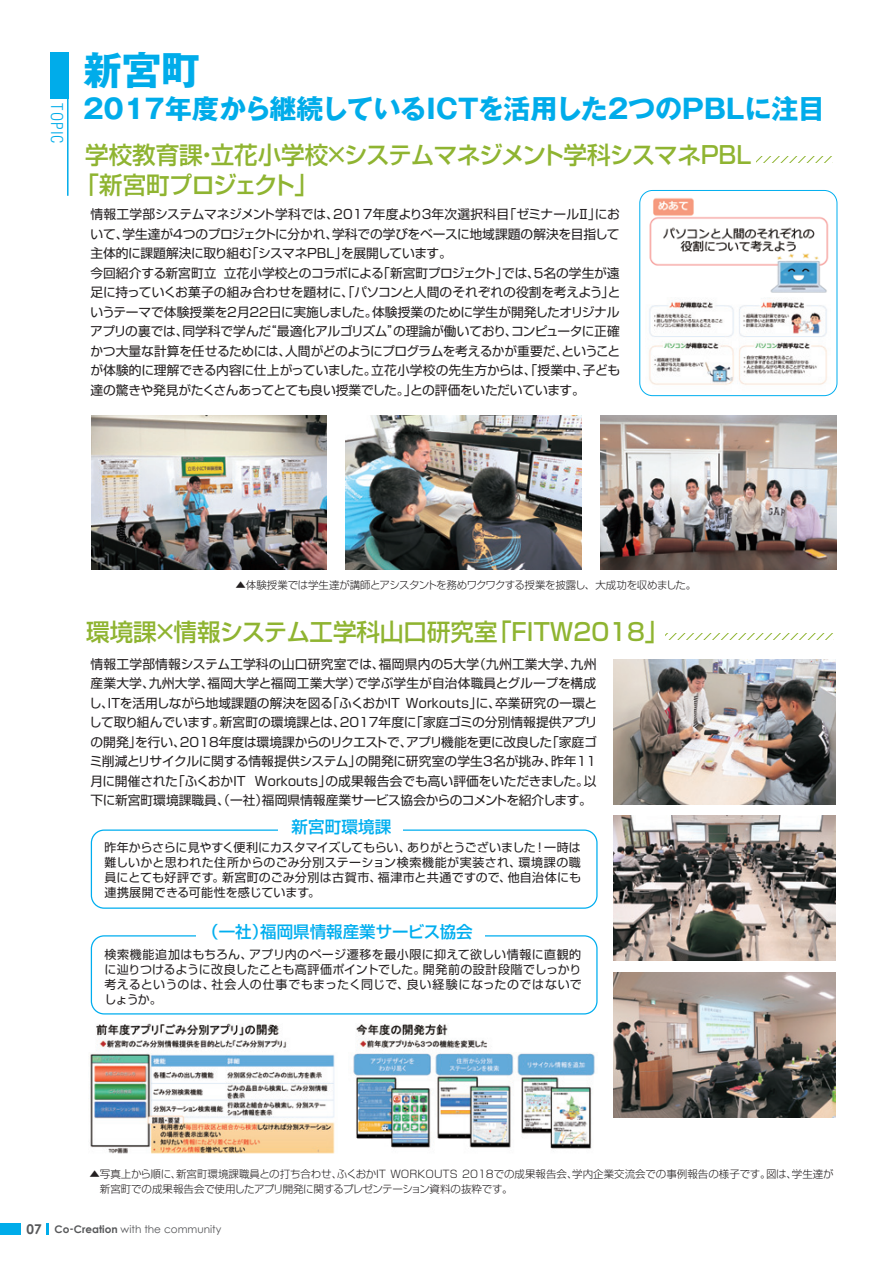
<style>
.page{position:relative;width:893px;height:1263px;background:#fff}
.page>*{position:absolute;margin:0;border:0;box-sizing:border-box;transform-origin:0 0}
.t1{font:700 39px "Gothic MB101 Pro";color:#00acea}
.t2{font:700 27px "Gothic MB101 Pro";color:#00acea}
.t3{font:500 24px/30px "Shin Go Pro";letter-spacing:-.03em;color:#8fb431}
.t4{font:500 24px "Shin Go Pro";color:#8fb431}
.t5{font:500 16.5px "Shin Go Pro";color:#00aeef}
.t6{font:300 condensed 16.5px "Univers";letter-spacing:.07em;color:#00acea}
.t7{font:12.75px/19.5px "Shin Go Pro";letter-spacing:-.015em;color:#231f20}
.t8{font:12px/15px "Shin Go Pro";letter-spacing:.02em;color:#231f20;text-align:justify}
.t9{font:300 10.5px/15px "Shin Go Pro";color:#231f20}
.t10{font:300 10.5px "Shin Go Pro";letter-spacing:-.02em;color:#231f20}
.t11{font:10.5px "Century Gothic";color:#57585a}
.s1{font-weight:700;font-size:13.5px}
.s2{font-weight:700}
</style>
<div class="page">
<div style="left:91px;top:935px;width:507px;height:79px;border:1px solid #00aeef;border-radius:13px"></div>
<div style="left:91px;top:829px;width:507px;height:80px;border:1px solid #00aeef;border-radius:13px"></div>
<div style="left:278px;top:826px;width:125px;height:6px;background:#fff"></div>
<div style="left:196px;top:933px;width:288px;height:6px;background:#fff"></div>
<div style="left:50px;top:53px;width:19px;height:46px;background:#00acea"></div>
<hr style="left:67px;top:53px;width:2px;height:143px;background:#00acea">
<svg style="left:757px;top:157px;width:76px;height:6px"></svg>
<svg style="left:665px;top:634px;width:169px;height:6px"></svg>
<img style="left:645px;top:298px;width:185px;height:97px">
<img style="left:649px;top:198px;width:180px;height:95px">
<div style="left:640px;top:190px;width:197px;height:206px;border:1px solid #00aeef;border-radius:13px"></div>
<img style="left:91px;top:415px;width:235px;height:154px">
<img style="left:345px;top:415px;width:236px;height:154px">
<img style="left:600px;top:415px;width:236px;height:154px">
<img style="left:613px;top:659px;width:222px;height:145px">
<img style="left:613px;top:815px;width:222px;height:145px">
<img style="left:613px;top:972px;width:222px;height:145px">
<img style="left:90px;top:1023px;width:245px;height:131px">
<img style="left:353px;top:1024px;width:242px;height:125px">
<div style="left:0;top:1223px;width:20px;height:11px;background:#00acea"></div>
<svg style="left:46px;top:1223px;width:3px;height:11px"></svg>
<p class="t6" style="left:67px;top:103px;width:42px;rotate:90deg">TOPIC</p>
<h1 class="t1" style="left:83px;top:38px;width:118px">新宮町</h1>
<h2 class="t2" style="left:83px;top:87px;width:743px">2017年度から継続しているICTを活用した2つのPBLに注目</h2>
<h3 class="t3" style="left:76px;top:137px;width:677px;text-indent:10px">学校教育課・立花小学校×システムマネジメント学科シスマネPBL「新宮町プロジェクト」</h3>
<p class="t7" style="left:90px;top:203px;width:532px">情報工学部システムマネジメント学科では、2017年度より3年次選択科目「ゼミナールⅡ」において、学生達が4つのプロジェクトに分かれ、学科での学びをベースに地域課題の解決を目指して主体的に課題解決に取り組む「シスマネPBL」を展開しています。<br>今回紹介する新宮町立 立花小学校とのコラボによる「新宮町プロジェクト」では、5名の学生が遠足に持っていくお菓子の組み合わせを題材に、「パソコンと人間のそれぞれの役割を考えよう」というテーマで体験授業を2月22日に実施しました。体験授業のために学生が開発したオリジナルアプリの裏では、同学科で学んだ“最適化アルゴリズム”の理論が働いており、コンピュータに正確かつ大量な計算を任せるためには、人間がどのようにプログラムを考えるかが重要だ、ということが体験的に理解できる内容に仕上がっていました。立花小学校の先生方からは、「授業中、子ども達の驚きや発見がたくさんあってとても良い授業でした。」との評価をいただいています。</p>
<p class="t10" style="left:235px;top:576px;width:462px">▲体験授業では学生達が講師とアシスタントを務めワクワクする授業を披露し、大成功を収めました。</p>
<h3 class="t4" style="left:86px;top:612px;width:584px">環境課×情報システム工学科山口研究室「FITW2018」</h3>
<p class="t7" style="left:89px;top:653px;width:510px;text-align:justify">情報工学部情報システム工学科の山口研究室では、福岡県内の5大学（九州工業大学、九州産業大学、九州大学、福岡大学と福岡工業大学）で学ぶ学生が自治体職員とグループを構成し、ITを活用しながら地域課題の解決を図る「ふくおかIT Workouts」に、卒業研究の一環として取り組んでいます。新宮町の環境課とは、2017年度に「家庭ゴミの分別情報提供アプリの開発」を行い、2018年度は環境課からのリクエストで、アプリ機能を更に改良した「家庭ゴミ削減とリサイクルに関する情報提供システム」の開発に研究室の学生3名が挑み、昨年11月に開催された「ふくおかIT Workouts」の成果報告会でも高い評価をいただきました。以下に新宮町環境課職員、（一社）福岡県情報産業サービス協会からのコメントを紹介します。</p>
<p class="t8" style="left:104px;top:839px;width:478px">昨年からさらに見やすく便利にカスタマイズしてもらい、ありがとうございました！一時は難しいかと思われた住所からのごみ分別ステーション検索機能が実装され、環境課の職員にとても好評です。新宮町のごみ分別は古賀市、福津市と共通ですので、他自治体にも連携展開できる可能性を感じています。</p>
<p class="t5" style="left:292px;top:813px;width:101px">新宮町環境課</p>
<p class="t5" style="left:202px;top:918px;width:272px">（一社）福岡県情報産業サービス協会</p>
<p class="t8" style="left:104px;top:945px;width:479px">検索機能追加はもちろん、アプリ内のページ遷移を最小限に抑えて欲しい情報に直観的に辿りつけるように改良したことも高評価ポイントでした。開発前の設計段階でしっかり考えるというのは、社会人の仕事でもまったく同じで、良い経験になったのではないでしょうか。</p>
<p class="t9" style="left:100px;top:1165px;width:735px;text-indent:-10px">▲写真上から順に、新宮町環境課職員との打ち合わせ、ふくおかIT WORKOUTS 2018での成果報告会、学内企業交流会での事例報告の様子です。図は、学生達が新宮町での成果報告会で使用したアプリ開発に関するプレゼンテーション資料の抜粋です。</p>
<p class="t11" style="left:26px;top:1223px;width:197px"><span class="s1">07</span> <span class="s2">Co-Creation</span> with the community</p>
</div>
